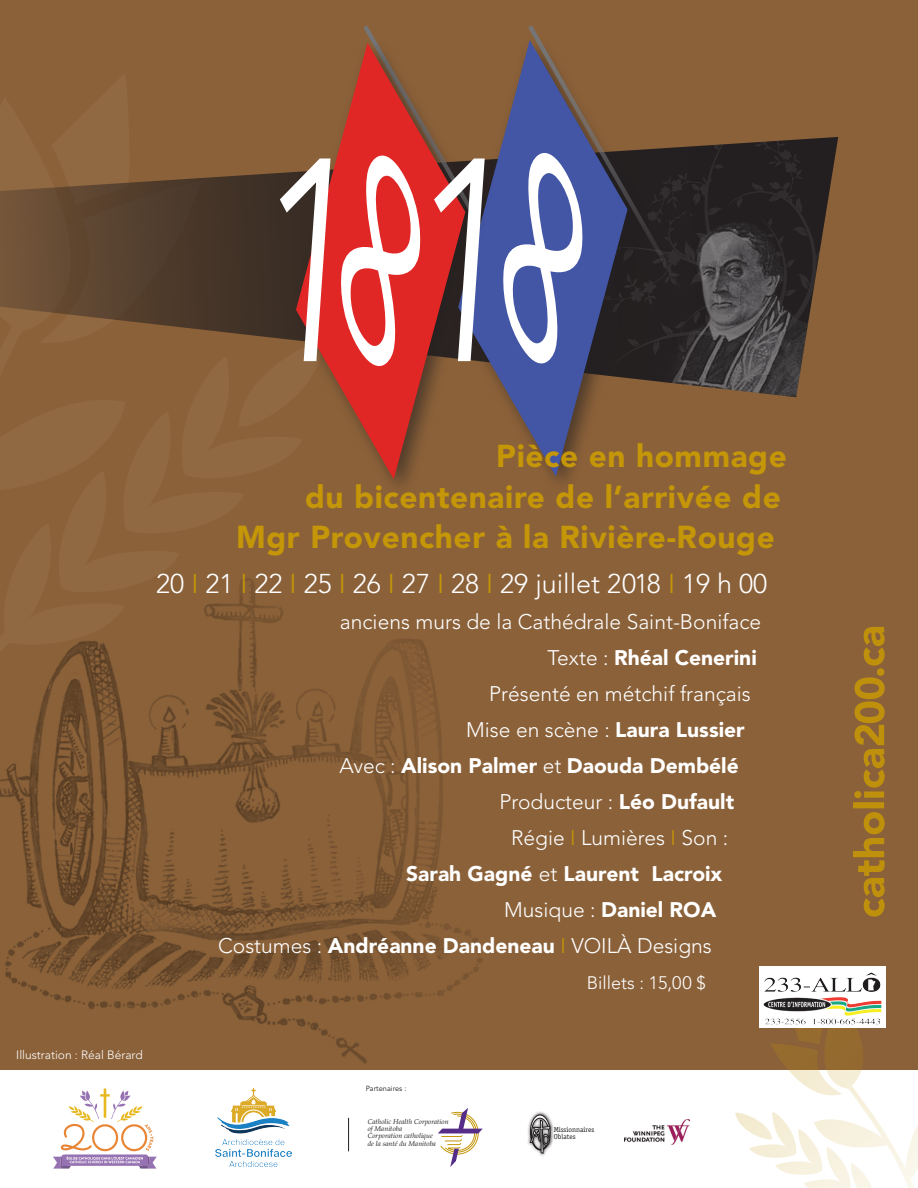
<style>
.page{position:relative;width:918px;height:1188px;background:#fff}
.page>*{position:absolute;margin:0;border:0;box-sizing:border-box;transform-origin:0 0}
.t1{font:900 31.5px/40.5px "Avenir";letter-spacing:.02em;color:#c49608;text-align:right}
.t2{font:300 27px "Avenir";color:#fff}
.t3{font:300 21px "Avenir";color:#fff}
.t4{font:900 21px "Avenir";color:#fff}
.t5{font:300 18px "Avenir";color:#fff}
.t6{font:300 12px "Avenir";color:#fff}
.t7{font:7.5px "Avenir LT Std";color:#231f20}
.t8{font:7.2px/7.2px "Officina Serif";color:#231f20}
.t9{font:italic 7.05px/7.1px "Palatino";color:#231f20}
.s1{color:#c49608}
.s2{font-weight:300}
.s3{font-weight:900}
</style>
<div class="page">
<img style="left:0;top:0;width:918px;height:1069px">
<svg style="left:202px;top:397px;width:121px;height:297px;background:#8a613a"></svg>
<svg style="left:0;top:73px;width:202px;height:755px;background:#886039"></svg>
<svg style="left:734px;top:998px;width:184px;height:190px"></svg>
<svg style="left:528px;top:1112px;width:19px;height:15px"></svg>
<div style="left:527px;top:1127px;width:19px;height:19px;background:#e4e4e4"></div>
<svg style="left:539px;top:1120px;width:15px;height:36px"></svg>
<svg style="left:529px;top:1115px;width:22px;height:39px"></svg>
<img style="left:215px;top:1089px;width:76px;height:78px">
<hr style="left:348px;top:1118px;width:1px;height:33px;background:#231f20">
<svg style="left:438px;top:1108px;width:45px;height:59px"></svg>
<img style="left:625px;top:1119px;width:65px;height:26px">
<svg style="left:53px;top:1089px;width:104px;height:80px"></svg>
<svg style="left:0;top:137px;width:289px;height:260px;background:#6e4f34"></svg>
<svg style="left:689px;top:137px;width:149px;height:260px;background:#473629"></svg>
<img style="left:648px;top:209px;width:160px;height:188px">
<div style="left:363px;top:25px;width:165px;height:12px;background:#8b6139"></div>
<div style="left:451px;top:34px;width:197px;height:462px;background:#231f20;opacity:.59"></div>
<svg style="left:486px;top:40px;width:142px;height:437px;background:#675453"></svg>
<svg style="left:495px;top:129px;width:96px;height:259px;background:#606fad"></svg>
<div style="left:289px;top:37px;width:197px;height:462px;background:#8b6139"></div>
<svg style="left:338px;top:43px;width:95px;height:436px"></svg>
<svg style="left:528px;top:25px;width:161px;height:280px;background:#625963"></svg>
<svg style="left:269px;top:131px;width:216px;height:260px;background:#b85f59"></svg>
<img style="left:759px;top:968px;width:126px;height:60px">
<svg style="left:853px;top:627px;width:32px;height:290px;background:#a07426"></svg>
<p class="t1" style="left:305px;top:436px;width:483px">Pièce en hommage<br>du bicentenaire de l’arrivée de</p>
<p class="t1" style="left:236px;top:517px;width:540px">Mgr Provencher à la Rivière-Rouge</p>
<p class="t2" style="left:156px;top:568px;width:613px">20 <span class="s1">I</span> 21 <span class="s1">I</span> 22 <span class="s1">I</span> 25 <span class="s1">I</span> 26 <span class="s1">I</span> 27 <span class="s1">I</span> 28 <span class="s1">I</span> 29 juillet 2018 <span class="s1">I</span> 19 h 00</p>
<p class="t3" style="left:340px;top:610px;width:423px">anciens murs de la Cathédrale Saint-Boniface</p>
<p class="t4" style="left:548px;top:645px;width:211px"><span class="s2">Texte :</span> Rhéal Cenerini</p>
<p class="t3" style="left:489px;top:682px;width:263px">Présenté en métchif français</p>
<p class="t3" style="left:466px;top:718px;width:280px">Mise en scène : <span class="s3">Laura Lussier</span></p>
<p class="t4" style="left:339px;top:753px;width:401px"><span class="s2">Avec :</span> Alison Palmer <span class="s2">et</span> Daouda Dembélé</p>
<p class="t3" style="left:499px;top:790px;width:236px">Producteur : <span class="s3">Léo Dufault</span></p>
<p class="t3" style="left:511px;top:826px;width:219px">Régie <span class="s1">I</span> Lumières <span class="s1">I</span> Son :</p>
<p class="t4" style="left:406px;top:861px;width:318px">Sarah Gagné <span class="s2">et</span> Laurent Lacroix</p>
<p class="t4" style="left:504px;top:897px;width:213px"><span class="s2">Musique :</span> Daniel ROA</p>
<p class="t3" style="left:218px;top:934px;width:495px">Costumes : <span class="s3">Andréanne Dandeneau</span> <span class="s1">I</span> VOILÀ Designs</p>
<p class="t5" style="left:587px;top:972px;width:120px">Billets : 15,00 $</p>
<p class="t6" style="left:16px;top:1047px;width:128px">Illustration : Réal Bérard</p>
<p class="t7" style="left:366px;top:1085px;width:42px">Partenaires :</p>
<p class="t9" style="left:368px;top:1118px;width:82px">Catholic Health Corporation of Manitoba</p>
<p class="t9" style="left:368px;top:1133px;width:70px">Corporation catholique de la santé du Manitoba</p>
<p class="t8" style="left:554px;top:1126px;width:42px">Missionnaires<br>Oblates</p>
</div>
